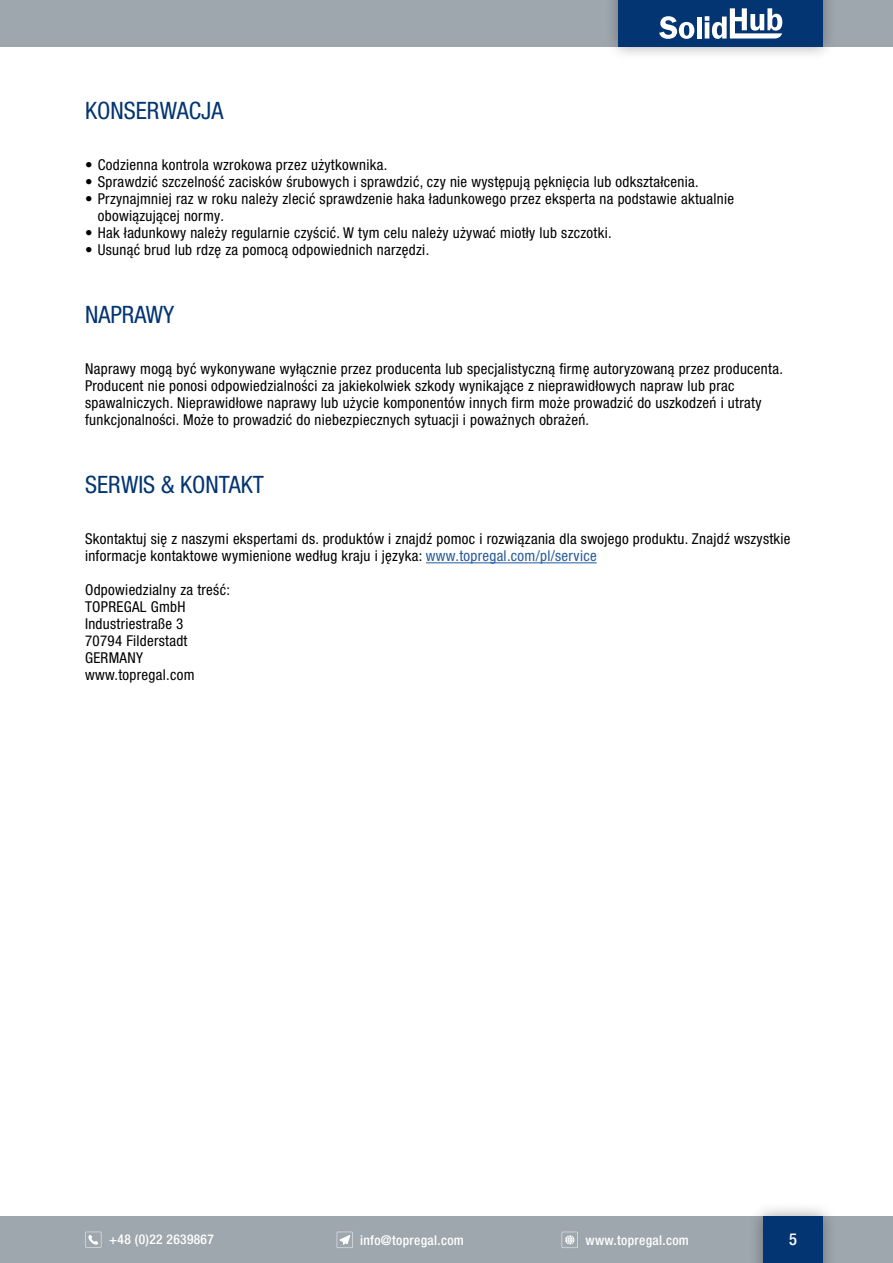
<style>
.page{position:relative;width:893px;height:1263px;background:#fff}
.page>*{position:absolute;margin:0;border:0;box-sizing:border-box;transform-origin:0 0}
.t1{font:condensed 24px "Helvetica Neue LT Pro";color:#033572}
.t2{font:500 condensed 16.5px "Helvetica Neue LT Pro";color:#fff}
.t3{font:condensed 15px/17px "Helvetica Neue LT Pro";letter-spacing:.02em;color:#000}
.t4{font:500 condensed 13.5px "Helvetica Neue LT Pro";letter-spacing:.025em;color:#fff}
.s1{color:#275b9b}
</style>
<div class="page">
<div style="left:0;top:1216px;width:893px;height:47px;background:#9ea7ad"></div>
<svg style="left:562px;top:1232px;width:16px;height:16px"></svg>
<svg style="left:337px;top:1232px;width:16px;height:16px"></svg>
<svg style="left:85px;top:1232px;width:16px;height:16px"></svg>
<div style="left:0;top:0;width:893px;height:47px;background:#9ea7ad"></div>
<div style="left:604px;top:0;width:233px;height:61px;background:#000;opacity:.35"></div>
<div style="left:619px;top:0;width:204px;height:47px;background:#033572"></div>
<div style="left:749px;top:1202px;width:88px;height:61px;background:#000;opacity:.35"></div>
<div style="left:763px;top:1216px;width:60px;height:47px;background:#033572"></div>
<svg style="left:659px;top:16px;width:35px;height:23px"></svg>
<hr style="left:697px;top:17px;width:4px;height:22px;background:#fff">
<svg style="left:705px;top:8px;width:77px;height:31px"></svg>
<hr style="left:426px;top:562px;width:171px;height:1px;background:#275b9b">
<h1 class="t1" style="left:85px;top:96px;width:140px">KONSERWACJA</h1>
<p class="t3" style="left:85px;top:156px;width:304px">• Codzienna kontrola wzrokowa przez użytkownika.</p>
<p class="t3" style="left:85px;top:173px;width:615px">• Sprawdzić szczelność zacisków śrubowych i sprawdzić, czy nie występują pęknięcia lub odkształcenia.</p>
<p class="t3" style="left:98px;top:190px;width:638px;text-indent:-13px">• Przynajmniej raz w roku należy zlecić sprawdzenie haka ładunkowego przez eksperta na podstawie aktualnie obowiązującej normy.</p>
<p class="t3" style="left:85px;top:224px;width:528px">• Hak ładunkowy należy regularnie czyścić. W tym celu należy używać miotły lub szczotki.</p>
<p class="t3" style="left:85px;top:241px;width:346px">• Usunąć brud lub rdzę za pomocą odpowiednich narzędzi.</p>
<h1 class="t1" style="left:85px;top:301px;width:91px">NAPRAWY</h1>
<p class="t3" style="left:85px;top:360px;width:699px">Naprawy mogą być wykonywane wyłącznie przez producenta lub specjalistyczną firmę autoryzowaną przez producenta.<br>Producent nie ponosi odpowiedzialności za jakiekolwiek szkody wynikające z nieprawidłowych napraw lub prac spawalniczych. Nieprawidłowe naprawy lub użycie komponentów innych firm może prowadzić do uszkodzeń i utraty funkcjonalności. Może to prowadzić do niebezpiecznych sytuacji i poważnych obrażeń.</p>
<h1 class="t1" style="left:85px;top:471px;width:180px">SERWIS &amp; KONTAKT</h1>
<p class="t3" style="left:85px;top:530px;width:707px">Skontaktuj się z naszymi ekspertami ds. produktów i znajdź pomoc i rozwiązania dla swojego produktu. Znajdź wszystkie informacje kontaktowe wymienione według kraju i języka: <span class="s1">www.topregal.com/pl/service</span></p>
<p class="t3" style="left:85px;top:581px;width:146px">Odpowiedzialny za treść:<br>TOPREGAL GmbH<br>Industriestraße 3<br>70794 Filderstadt<br>GERMANY www.topregal.com</p>
<p class="t4" style="left:109px;top:1231px;width:106px">+48 (0)22 2639867</p>
<p class="t4" style="left:360px;top:1232px;width:105px">info@topregal.com</p>
<p class="t4" style="left:585px;top:1232px;width:105px">www.topregal.com</p>
<p class="t2" style="left:789px;top:1229px;width:9px">5</p>
</div>
